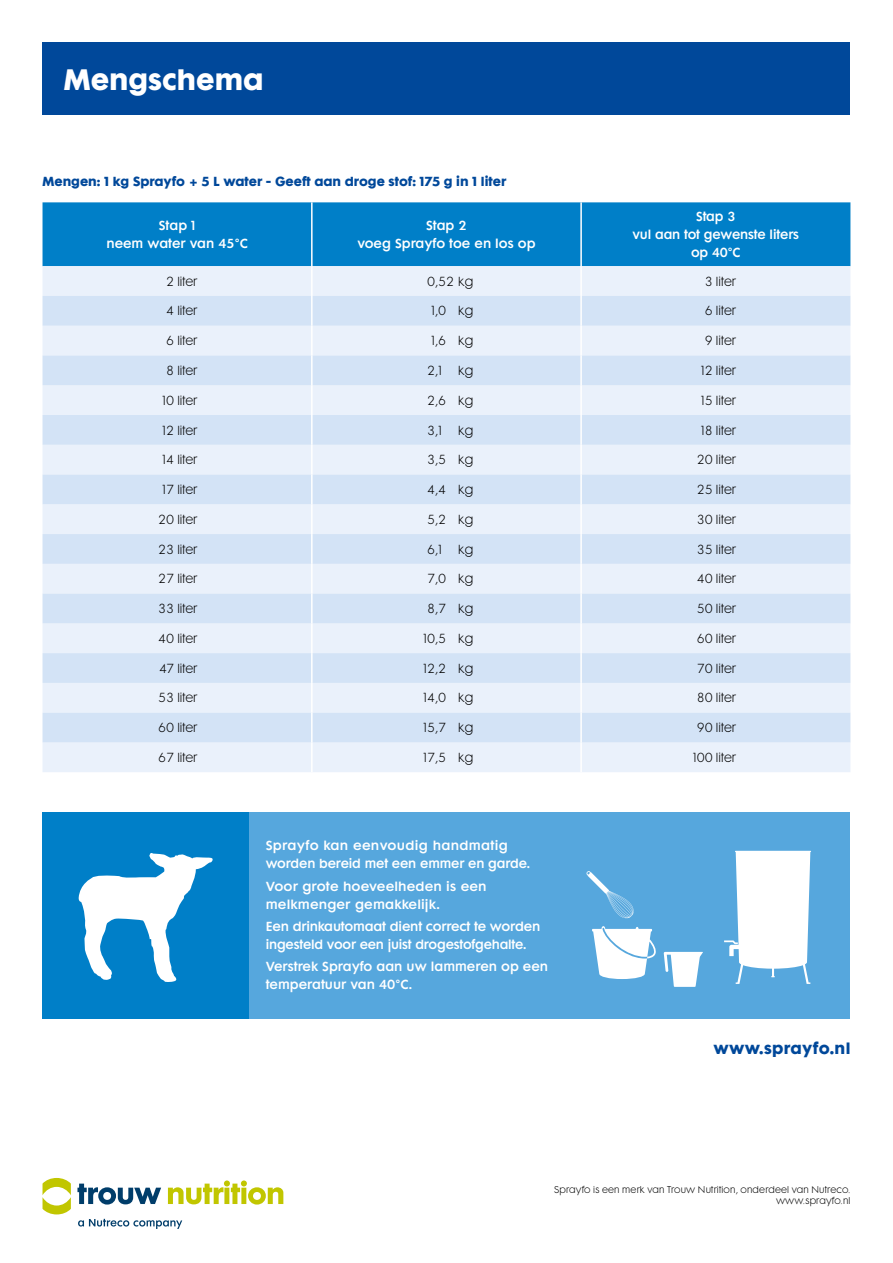
<style>
.page{position:relative;width:893px;height:1263px;background:#fff}
.page>*{position:absolute;margin:0;border:0;box-sizing:border-box;transform-origin:0 0}
.t1{font:700 27px "Futura Maxi Std";color:#fff}
.t2{font:700 15px "Futura Maxi Std";letter-spacing:.025em;color:#00489a}
.t3{font:300 12px "Futura Maxi Std";color:#000}
.t4{font:600 12px/18px "Futura Maxi Std";letter-spacing:-.01em;color:#fff;text-align:center}
.t5{font:700 12px "Futura Maxi Std";color:#00489a}
.t6{font:600 12px/18px "Futura Maxi Std";letter-spacing:.01em;color:#fff}
.t7{font:300 9px/10.8px "Futura Maxi Std";letter-spacing:.02em;color:#000;text-align:right}
</style>
<div class="page">
<div style="left:43px;top:812px;width:807px;height:206px;background:#56a7dd"></div>
<div style="left:43px;top:812px;width:206px;height:206px;background:#007fc8"></div>
<svg style="left:78px;top:1219px;width:104px;height:10px"></svg>
<svg style="left:77px;top:1183px;width:84px;height:21px"></svg>
<svg style="left:43px;top:1178px;width:28px;height:36px"></svg>
<svg style="left:168px;top:1180px;width:115px;height:24px"></svg>
<div style="left:43px;top:202px;width:807px;height:64px;background:#007fc8"></div>
<div style="left:43px;top:266px;width:807px;height:506px;background:#eaf1fb"></div>
<svg style="left:43px;top:296px;width:807px;height:446px;background:#dde9f8"></svg>
<hr style="left:311px;top:202px;width:2px;height:64px;background:#fff">
<hr style="left:580px;top:202px;width:2px;height:64px;background:#fff">
<hr style="left:311px;top:266px;width:2px;height:30px;background:#fff">
<hr style="left:580px;top:266px;width:2px;height:30px;background:#fff">
<hr style="left:311px;top:296px;width:2px;height:30px;background:#fff">
<hr style="left:580px;top:296px;width:2px;height:30px;background:#fff">
<hr style="left:311px;top:326px;width:2px;height:29px;background:#fff">
<hr style="left:580px;top:326px;width:2px;height:29px;background:#fff">
<hr style="left:311px;top:355px;width:2px;height:30px;background:#fff">
<hr style="left:580px;top:355px;width:2px;height:30px;background:#fff">
<hr style="left:311px;top:385px;width:2px;height:30px;background:#fff">
<hr style="left:580px;top:385px;width:2px;height:30px;background:#fff">
<hr style="left:311px;top:415px;width:2px;height:30px;background:#fff">
<hr style="left:580px;top:415px;width:2px;height:30px;background:#fff">
<hr style="left:311px;top:445px;width:2px;height:29px;background:#fff">
<hr style="left:580px;top:445px;width:2px;height:29px;background:#fff">
<hr style="left:311px;top:474px;width:2px;height:30px;background:#fff">
<hr style="left:580px;top:474px;width:2px;height:30px;background:#fff">
<hr style="left:311px;top:504px;width:2px;height:30px;background:#fff">
<hr style="left:580px;top:504px;width:2px;height:30px;background:#fff">
<hr style="left:311px;top:534px;width:2px;height:30px;background:#fff">
<hr style="left:580px;top:534px;width:2px;height:30px;background:#fff">
<hr style="left:311px;top:564px;width:2px;height:30px;background:#fff">
<hr style="left:580px;top:564px;width:2px;height:30px;background:#fff">
<hr style="left:311px;top:594px;width:2px;height:29px;background:#fff">
<hr style="left:580px;top:594px;width:2px;height:29px;background:#fff">
<hr style="left:311px;top:623px;width:2px;height:30px;background:#fff">
<hr style="left:580px;top:623px;width:2px;height:30px;background:#fff">
<hr style="left:311px;top:653px;width:2px;height:30px;background:#fff">
<hr style="left:580px;top:653px;width:2px;height:30px;background:#fff">
<hr style="left:311px;top:683px;width:2px;height:30px;background:#fff">
<hr style="left:580px;top:683px;width:2px;height:30px;background:#fff">
<hr style="left:311px;top:713px;width:2px;height:29px;background:#fff">
<hr style="left:580px;top:713px;width:2px;height:29px;background:#fff">
<hr style="left:311px;top:742px;width:2px;height:30px;background:#fff">
<hr style="left:580px;top:742px;width:2px;height:30px;background:#fff">
<svg style="left:586px;top:871px;width:48px;height:48px"></svg>
<svg style="left:592px;top:926px;width:64px;height:53px"></svg>
<svg style="left:664px;top:952px;width:39px;height:35px"></svg>
<svg style="left:724px;top:851px;width:87px;height:133px"></svg>
<div style="left:43px;top:43px;width:807px;height:72px;background:#00489a"></div>
<svg style="left:79px;top:853px;width:134px;height:129px"></svg>
<h1 class="t1" style="left:64px;top:60px;width:201px">Mengschema</h1>
<p class="t5" style="left:43px;top:172px;width:465px">Mengen: 1 kg Sprayfo + 5 L water - Geeft aan droge stof: 175 g in 1 liter</p>
<p class="t4" style="left:106px;top:216px;width:143px">Stap 1<br>neem water van 45°C</p>
<p class="t4" style="left:357px;top:216px;width:180px">Stap 2<br>voeg Sprayfo toe en los op</p>
<p class="t4" style="left:632px;top:207px;width:168px">Stap 3<br>vul aan tot gewenste liters op 40°C</p>
<p class="t3" style="left:166px;top:274px;width:33px">2 liter</p>
<p class="t3" style="left:427px;top:274px;width:48px">0,52 kg</p>
<p class="t3" style="left:705px;top:274px;width:33px">3 liter</p>
<p class="t3" style="left:166px;top:303px;width:33px">4 liter</p>
<p class="t3" style="left:431px;top:303px;width:44px">1,0 kg</p>
<p class="t3" style="left:705px;top:303px;width:33px">6 liter</p>
<p class="t3" style="left:166px;top:333px;width:33px">6 liter</p>
<p class="t3" style="left:431px;top:333px;width:44px">1,6 kg</p>
<p class="t3" style="left:705px;top:333px;width:33px">9 liter</p>
<p class="t3" style="left:166px;top:363px;width:33px">8 liter</p>
<p class="t3" style="left:427px;top:363px;width:17px">2,1</p>
<p class="t3" style="left:458px;top:363px;width:17px">kg</p>
<p class="t3" style="left:701px;top:363px;width:37px">12 liter</p>
<p class="t3" style="left:162px;top:393px;width:37px">10 liter</p>
<p class="t3" style="left:427px;top:393px;width:48px">2,6 kg</p>
<p class="t3" style="left:701px;top:393px;width:37px">15 liter</p>
<p class="t3" style="left:162px;top:422px;width:37px">12 liter</p>
<p class="t3" style="left:427px;top:422px;width:17px">3,1</p>
<p class="t3" style="left:458px;top:422px;width:17px">kg</p>
<p class="t3" style="left:701px;top:422px;width:37px">18 liter</p>
<p class="t3" style="left:162px;top:452px;width:37px">14 liter</p>
<p class="t3" style="left:427px;top:452px;width:48px">3,5 kg</p>
<p class="t3" style="left:697px;top:452px;width:41px">20 liter</p>
<p class="t3" style="left:162px;top:482px;width:37px">17 liter</p>
<p class="t3" style="left:427px;top:482px;width:48px">4,4 kg</p>
<p class="t3" style="left:697px;top:482px;width:41px">25 liter</p>
<p class="t3" style="left:158px;top:512px;width:41px">20 liter</p>
<p class="t3" style="left:427px;top:512px;width:48px">5,2 kg</p>
<p class="t3" style="left:697px;top:512px;width:41px">30 liter</p>
<p class="t3" style="left:158px;top:542px;width:41px">23 liter</p>
<p class="t3" style="left:427px;top:542px;width:17px">6,1</p>
<p class="t3" style="left:458px;top:542px;width:17px">kg</p>
<p class="t3" style="left:697px;top:542px;width:41px">35 liter</p>
<p class="t3" style="left:158px;top:571px;width:41px">27 liter</p>
<p class="t3" style="left:427px;top:571px;width:48px">7,0 kg</p>
<p class="t3" style="left:697px;top:571px;width:41px">40 liter</p>
<p class="t3" style="left:158px;top:601px;width:41px">33 liter</p>
<p class="t3" style="left:427px;top:601px;width:48px">8,7 kg</p>
<p class="t3" style="left:697px;top:601px;width:41px">50 liter</p>
<p class="t3" style="left:158px;top:631px;width:41px">40 liter</p>
<p class="t3" style="left:423px;top:631px;width:52px">10,5 kg</p>
<p class="t3" style="left:697px;top:631px;width:41px">60 liter</p>
<p class="t3" style="left:159px;top:661px;width:40px">47 liter</p>
<p class="t3" style="left:423px;top:661px;width:52px">12,2 kg</p>
<p class="t3" style="left:697px;top:661px;width:41px">70 liter</p>
<p class="t3" style="left:158px;top:690px;width:41px">53 liter</p>
<p class="t3" style="left:423px;top:690px;width:52px">14,0 kg</p>
<p class="t3" style="left:697px;top:690px;width:41px">80 liter</p>
<p class="t3" style="left:158px;top:720px;width:41px">60 liter</p>
<p class="t3" style="left:423px;top:720px;width:52px">15,7 kg</p>
<p class="t3" style="left:697px;top:720px;width:41px">90 liter</p>
<p class="t3" style="left:158px;top:750px;width:41px">67 liter</p>
<p class="t3" style="left:423px;top:750px;width:52px">17,5 kg</p>
<p class="t3" style="left:693px;top:750px;width:45px">100 liter</p>
<p class="t4" style="left:266px;top:837px;width:266px;text-align:left">Sprayfo kan eenvoudig handmatig worden bereid met een emmer en garde.</p>
<p class="t6" style="left:266px;top:877px;width:222px">Voor grote hoeveelheden is een melkmenger gemakkelijk.</p>
<p class="t4" style="left:266px;top:917px;width:276px;text-align:left">Een drinkautomaat dient correct te worden ingesteld voor een juist drogestofgehalte.</p>
<p class="t4" style="left:266px;top:958px;width:284px;text-align:left">Verstrek Sprayfo aan uw lammeren op een temperatuur van 40°C.</p>
<p class="t2" style="left:713px;top:1037px;width:139px">www.sprayfo.nl</p>
<p class="t7" style="left:554px;top:1184px;width:298px">Sprayfo is een merk van Trouw Nutrition, onderdeel van Nutreco. www.sprayfo.nl</p>
</div>
